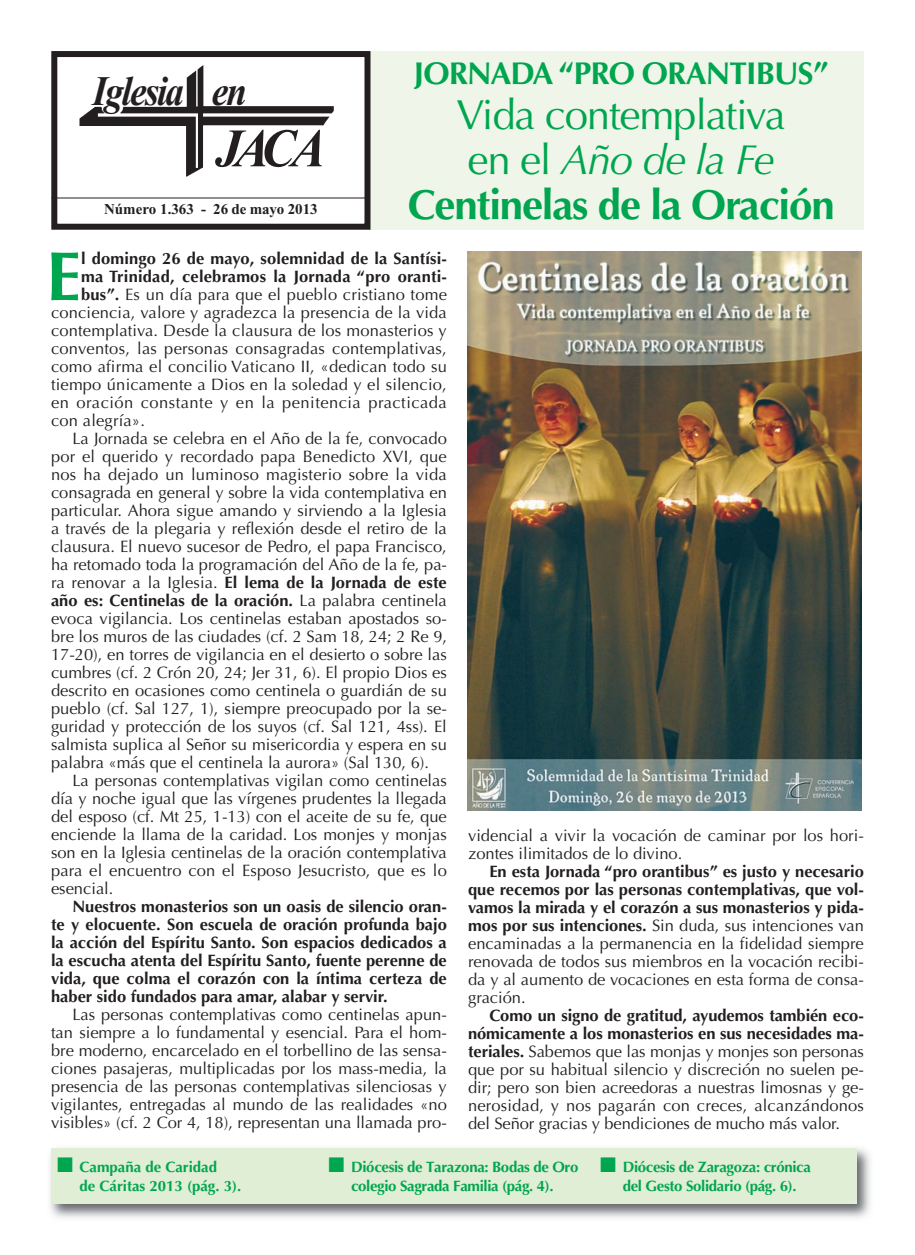
<style>
.page{position:relative;width:915px;height:1255px;background:#fff}
.page>*{position:absolute;margin:0;border:0;box-sizing:border-box;transform-origin:0 0}
.t1{font:700 69.3px "Optima";color:#00a54f}
.t2{font:italic 700 54px "Times New Roman";color:#231f20;scale:.95 1}
.t3{font:42px/45px "Optima";letter-spacing:-.03em;color:#00a54f;text-align:center}
.t4{font:italic 700 42px "Times New Roman";letter-spacing:-.05em;color:#231f20;scale:.88 1}
.t5{font:700 31.5px "Optima";letter-spacing:-.03em;color:#00a54f}
.t6{font:16.5px "Optima";color:#231f20}
.t7{font:700 16.5px "Optima";color:#231f20}
.t8{font:16.5px "Optima";letter-spacing:.03em;color:#231f20}
.t9{font:700 15px/19.5px "Optima";letter-spacing:-.025em;color:#00a54f;text-align:center}
.t10{font:700 15px/19.5px "Optima";color:#00a54f}
.t11{font:700 15px "Times New Roman";letter-spacing:-.01em;color:#231f20}
.s1{font-style:italic}
.s2{font-weight:700}
.s3{font-weight:400}
</style>
<div class="page">
<div style="left:369px;top:51px;width:494px;height:179px;background:#eff6e9"></div>
<img style="left:50px;top:1148px;width:820px;height:70px">
<div style="left:51px;top:1148px;width:805px;height:55px;background:#dfeed4"></div>
<img style="left:467px;top:251px;width:394px;height:559px">
<img style="left:79px;top:65px;width:255px;height:112px">
<div style="left:51px;top:51px;width:319px;height:179px;border:6px solid #231f20"></div>
<hr style="left:51px;top:198px;width:316px;height:1px;background:#231f20">
<p class="t4" style="left:92px;top:76px;width:177px">Iglesia en</p>
<p class="t2" style="left:215px;top:130px;width:117px">JACA</p>
<p class="t11" style="left:104px;top:204px;width:215px">Número 1.363 - 26 de mayo 2013</p>
<p class="t5" style="left:414px;top:61px;width:415px">JORNADA “PRO ORANTIBUS”</p>
<p class="t3" style="left:407px;top:97px;width:428px">Vida contemplativa<br>en el <span class="s1">Año de la Fe<br></span><span class="s2">Centinelas de la Oración</span></p>
<p class="t1" style="left:46px;top:248px;width:36px">E</p>
<p class="t7" style="left:81px;top:251px;width:367px">l domingo 26 de mayo, solemnidad de la Santísi-</p>
<p class="t7" style="left:81px;top:269px;width:367px">ma Trinidad, celebramos la Jornada “pro oranti-</p>
<p class="t6" style="left:81px;top:287px;width:367px"><span class="s2">bus”.</span> Es un día para que el pueblo cristiano tome</p>
<p class="t6" style="left:51px;top:305px;width:397px">conciencia, valore y agradezca la presencia de la vida</p>
<p class="t6" style="left:51px;top:323px;width:397px">contemplativa. Desde la clausura de los monasterios y</p>
<p class="t6" style="left:51px;top:341px;width:397px">conventos, las personas consagradas contemplativas,</p>
<p class="t6" style="left:51px;top:359px;width:397px">como afirma el concilio Vaticano II, «dedican todo su</p>
<p class="t6" style="left:51px;top:377px;width:397px">tiempo únicamente a Dios en la soledad y el silencio,</p>
<p class="t8" style="left:51px;top:395px;width:397px">en oración constante y en la penitencia practicada</p>
<p class="t6" style="left:51px;top:413px;width:95px">con alegría».</p>
<p class="t6" style="left:72px;top:431px;width:376px">La Jornada se celebra en el Año de la fe, convocado</p>
<p class="t6" style="left:51px;top:449px;width:397px">por el querido y recordado papa Benedicto XVI, que</p>
<p class="t6" style="left:51px;top:467px;width:397px">nos ha dejado un luminoso magisterio sobre la vida</p>
<p class="t6" style="left:51px;top:485px;width:397px">consagrada en general y sobre la vida contemplativa en</p>
<p class="t6" style="left:51px;top:503px;width:397px">particular. Ahora sigue amando y sirviendo a la Iglesia</p>
<p class="t6" style="left:51px;top:521px;width:397px">a través de la plegaria y reflexión desde el retiro de la</p>
<p class="t6" style="left:51px;top:539px;width:397px">clausura. El nuevo sucesor de Pedro, el papa Francisco,</p>
<p class="t6" style="left:51px;top:557px;width:397px">ha retomado toda la programación del Año de la fe, pa-</p>
<p class="t7" style="left:51px;top:575px;width:397px"><span class="s3">ra renovar a la Iglesia.</span> El lema de la Jornada de este</p>
<p class="t7" style="left:51px;top:593px;width:397px">año es: Centinelas de la oración. <span class="s3">La palabra centinela</span></p>
<p class="t6" style="left:51px;top:611px;width:397px">evoca vigilancia. Los centinelas estaban apostados so-</p>
<p class="t6" style="left:51px;top:629px;width:397px">bre los muros de las ciudades (cf. 2 Sam 18, 24; 2 Re 9,</p>
<p class="t6" style="left:51px;top:647px;width:397px">17-20), en torres de vigilancia en el desierto o sobre las</p>
<p class="t6" style="left:51px;top:665px;width:397px">cumbres (cf. 2 Crón 20, 24; Jer 31, 6). El propio Dios es</p>
<p class="t6" style="left:51px;top:683px;width:397px">descrito en ocasiones como centinela o guardián de su</p>
<p class="t6" style="left:51px;top:701px;width:397px">pueblo (cf. Sal 127, 1), siempre preocupado por la se-</p>
<p class="t6" style="left:51px;top:719px;width:397px">guridad y protección de los suyos (cf. Sal 121, 4ss). El</p>
<p class="t6" style="left:51px;top:737px;width:397px">salmista suplica al Señor su misericordia y espera en su</p>
<p class="t6" style="left:51px;top:755px;width:379px">palabra «más que el centinela la aurora» (Sal 130, 6).</p>
<p class="t6" style="left:72px;top:773px;width:376px">La personas contemplativas vigilan como centinelas</p>
<p class="t6" style="left:51px;top:791px;width:397px">día y noche igual que las vírgenes prudentes la llegada</p>
<p class="t6" style="left:51px;top:809px;width:397px">del esposo (cf. Mt 25, 1-13) con el aceite de su fe, que</p>
<p class="t6" style="left:51px;top:827px;width:397px">enciende la llama de la caridad. Los monjes y monjas</p>
<p class="t6" style="left:51px;top:845px;width:397px">son en la Iglesia centinelas de la oración contemplativa</p>
<p class="t6" style="left:51px;top:863px;width:397px">para el encuentro con el Esposo Jesucristo, que es lo</p>
<p class="t6" style="left:51px;top:881px;width:64px">esencial.</p>
<p class="t7" style="left:72px;top:899px;width:376px">Nuestros monasterios son un oasis de silencio oran-</p>
<p class="t7" style="left:51px;top:917px;width:397px">te y elocuente. Son escuela de oración profunda bajo</p>
<p class="t7" style="left:51px;top:935px;width:397px">la acción del Espíritu Santo. Son espacios dedicados a</p>
<p class="t7" style="left:51px;top:953px;width:397px">la escucha atenta del Espíritu Santo, fuente perenne de</p>
<p class="t7" style="left:51px;top:971px;width:397px">vida, que colma el corazón con la íntima certeza de</p>
<p class="t7" style="left:51px;top:989px;width:338px">haber sido fundados para amar, alabar y servir.</p>
<p class="t6" style="left:72px;top:1007px;width:376px">Las personas contemplativas como centinelas apun-</p>
<p class="t6" style="left:51px;top:1025px;width:397px">tan siempre a lo fundamental y esencial. Para el hom-</p>
<p class="t6" style="left:51px;top:1043px;width:397px">bre moderno, encarcelado en el torbellino de las sensa-</p>
<p class="t6" style="left:51px;top:1061px;width:397px">ciones pasajeras, multiplicadas por los mass-media, la</p>
<p class="t6" style="left:51px;top:1079px;width:397px">presencia de las personas contemplativas silenciosas y</p>
<p class="t6" style="left:51px;top:1097px;width:397px">vigilantes, entregadas al mundo de las realidades «no</p>
<p class="t6" style="left:51px;top:1115px;width:397px">visibles» (cf. 2 Cor 4, 18), representan una llamada pro-</p>
<p class="t6" style="left:468px;top:828px;width:397px">videncial a vivir la vocación de caminar por los hori-</p>
<p class="t6" style="left:468px;top:846px;width:215px">zontes ilimitados de lo divino.</p>
<p class="t7" style="left:489px;top:864px;width:376px">En esta Jornada “pro orantibus” es justo y necesario</p>
<p class="t7" style="left:468px;top:882px;width:397px">que recemos por las personas contemplativas, que vol-</p>
<p class="t7" style="left:468px;top:900px;width:397px">vamos la mirada y el corazón a sus monasterios y pida-</p>
<p class="t6" style="left:468px;top:918px;width:397px"><span class="s2">mos por sus intenciones.</span> Sin duda, sus intenciones van</p>
<p class="t6" style="left:468px;top:936px;width:397px">encaminadas a la permanencia en la fidelidad siempre</p>
<p class="t6" style="left:468px;top:954px;width:397px">renovada de todos sus miembros en la vocación recibi-</p>
<p class="t6" style="left:468px;top:972px;width:397px">da y al aumento de vocaciones en esta forma de consa-</p>
<p class="t6" style="left:468px;top:990px;width:59px">gración.</p>
<p class="t7" style="left:489px;top:1008px;width:376px">Como un signo de gratitud, ayudemos también eco-</p>
<p class="t7" style="left:468px;top:1026px;width:397px">nómicamente a los monasterios en sus necesidades ma-</p>
<p class="t6" style="left:468px;top:1044px;width:397px"><span class="s2">teriales.</span> Sabemos que las monjas y monjes son personas</p>
<p class="t6" style="left:468px;top:1062px;width:397px">que por su habitual silencio y discreción no suelen pe-</p>
<p class="t6" style="left:468px;top:1080px;width:397px">dir; pero son bien acreedoras a nuestras limosnas y ge-</p>
<p class="t6" style="left:468px;top:1098px;width:397px">nerosidad, y nos pagarán con creces, alcanzándonos</p>
<p class="t6" style="left:468px;top:1116px;width:373px">del Señor gracias y bendiciones de mucho más valor.</p>
<p class="t10" style="left:80px;top:1158px;width:163px;text-indent:-22px">■ Campaña de Caridad<br>de Cáritas 2013 (pág. 3).</p>
<p class="t9" style="left:328px;top:1158px;width:251px">■ Diócesis de Tarazona: Bodas de Oro colegio Sagrada Familia (pág. 4).</p>
<p class="t9" style="left:600px;top:1158px;width:212px">■ Diócesis de Zaragoza: crónica del Gesto Solidario (pág. 6).</p>
</div>
